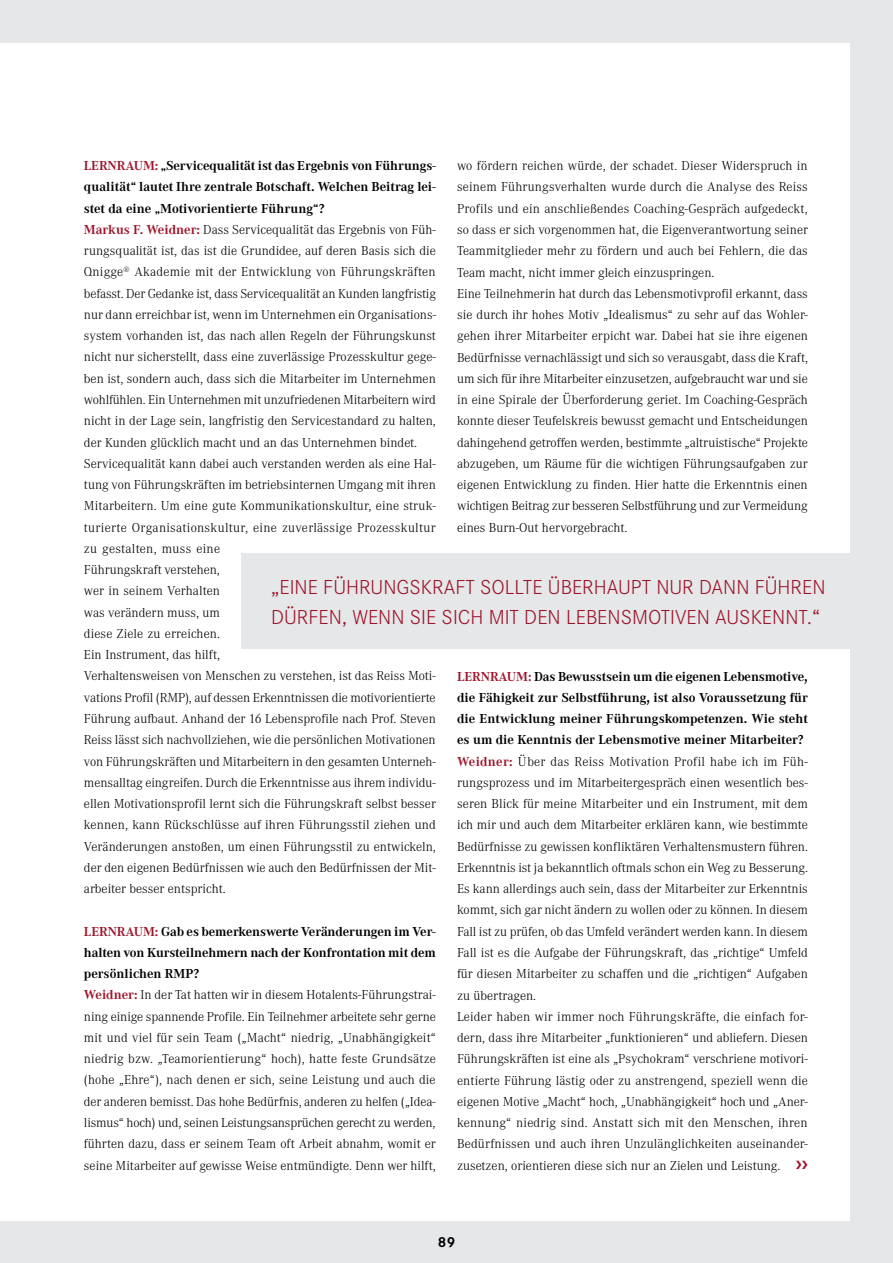
<style>
.page{position:relative;width:893px;height:1263px;background:#e6e7e8}
.page>*{position:absolute;margin:0;border:0;box-sizing:border-box;transform-origin:0 0}
.t1{font:300 21px/30px "Corporate S";color:#9c132a}
.t2{font:700 15px "Corporate S";color:#000}
.t3{font:300 13.5px/21.3px "Corporate A";color:#000}
.s1{font-weight:700;color:#9c132a}
.s2{font-weight:700}
</style>
<div class="page">
<div style="left:0;top:43px;width:850px;height:1177px;background:#fff"></div>
<div style="left:241px;top:553px;width:633px;height:95px;background:#e6e7e8"></div>
<p class="t3" style="left:84px;top:155px;width:354px"><span class="s1">LERNRAUM:</span> <span class="s2">„Servicequalität ist das Ergebnis von Führungs&shy;qualität“ lautet Ihre zentrale Botschaft. Welchen Beitrag lei&shy;stet da eine „Motivorientierte Führung“?<br></span><span class="s1">Markus F. Weidner:</span> Dass Servicequalität das Ergebnis von Füh&shy;rungsqualität ist, das ist die Grundidee, auf deren Basis sich die Qnigge<sup>®</sup> Akademie mit der Entwicklung von Führungskräften befasst. Der Gedanke ist, dass Servicequalität an Kunden langfristig nur dann erreichbar ist, wenn im Unternehmen ein Organisations&shy;system vorhanden ist, das nach allen Regeln der Führungskunst nicht nur sicherstellt, dass eine zuverlässige Prozesskultur gege&shy;ben ist, sondern auch, dass sich die Mitarbeiter im Unternehmen wohlfühlen. Ein Unternehmen mit unzufriedenen Mitarbeitern wird nicht in der Lage sein, langfristig den Servicestandard zu halten, der Kunden glücklich macht und an das Unternehmen bindet.<br>Servicequalität kann dabei auch verstanden werden als eine Hal&shy;tung von Führungskräften im betriebsinternen Umgang mit ihren Mitarbeitern. Um eine gute Kommunikationskultur, eine struk&shy;turierte Organisationskultur, eine zuverlässige Prozesskultur zu gestalten, muss eine<br>Führungskraft verstehen,<br>wer in seinem Verhalten<br>was verändern muss, um<br>diese Ziele zu erreichen.<br>Ein Instrument, das hilft,<br>Verhaltensweisen von Menschen zu verstehen, ist das Reiss Moti&shy;vations Profil (RMP), auf dessen Erkenntnissen die motivorientierte Führung aufbaut. Anhand der 16 Lebensprofile nach Prof. Steven Reiss lässt sich nachvollziehen, wie die persönlichen Motivationen von Führungskräften und Mitarbeitern in den gesamten Unterneh&shy;mensalltag eingreifen. Durch die Erkenntnisse aus ihrem individu&shy;ellen Motivationsprofil lernt sich die Führungskraft selbst besser kennen, kann Rückschlüsse auf ihren Führungsstil ziehen und Veränderungen anstoßen, um einen Führungsstil zu entwickeln, der den eigenen Bedürfnissen wie auch den Bedürfnissen der Mit&shy;arbeiter besser entspricht.</p>
<p class="t3" style="left:84px;top:921px;width:354px"><span class="s1">LERNRAUM:</span> <span class="s2">Gab es bemerkenswerte Veränderungen im Ver&shy;halten von Kursteilnehmern nach der Konfrontation mit dem persönlichen RMP?<br></span><span class="s1">Weidner:</span> In der Tat hatten wir in diesem Hotalents-Führungstrai&shy;ning einige spannende Profile. Ein Teilnehmer arbeitete sehr gerne mit und viel für sein Team („Macht“ niedrig, „Unabhängigkeit“ niedrig bzw. „Teamorientierung“ hoch), hatte feste Grundsätze (hohe „Ehre“), nach denen er sich, seine Leistung und auch die der anderen bemisst. Das hohe Bedürfnis, anderen zu helfen („Idea&shy;lismus“ hoch) und, seinen Leistungsansprüchen gerecht zu werden, führten dazu, dass er seinem Team oft Arbeit abnahm, womit er seine Mitarbeiter auf gewisse Weise entmündigte. Denn wer hilft,</p>
<p class="t3" style="left:457px;top:155px;width:353px">wo fördern reichen würde, der schadet. Dieser Widerspruch in seinem Führungsverhalten wurde durch die Analyse des Reiss Profils und ein anschließendes Coaching-Gespräch aufgedeckt, so dass er sich vorgenommen hat, die Eigenverantwortung seiner Teammitglieder mehr zu fördern und auch bei Fehlern, die das Team macht, nicht immer gleich einzuspringen.<br>Eine Teilnehmerin hat durch das Lebensmotivprofil erkannt, dass sie durch ihr hohes Motiv „Idealismus“ zu sehr auf das Wohler&shy;gehen ihrer Mitarbeiter erpicht war. Dabei hat sie ihre eigenen Bedürfnisse vernachlässigt und sich so verausgabt, dass die Kraft, um sich für ihre Mitarbeiter einzusetzen, aufgebraucht war und sie in eine Spirale der Überforderung geriet. Im Coaching-Gespräch konnte dieser Teufelskreis bewusst gemacht und Entscheidungen dahingehend getroffen werden, bestimmte „altruistische“ Projekte abzugeben, um Räume für die wichtigen Führungsaufgaben zur eigenen Entwicklung zu finden. Hier hatte die Erkenntnis einen wichtigen Beitrag zur besseren Selbstführung und zur Vermeidung eines Burn-Out hervorgebracht.</p>
<h1 class="t1" style="left:271px;top:572px;width:556px">„EINE FÜHRUNGSKRAFT SOLLTE ÜBERHAUPT NUR DANN FÜHREN<br>DÜRFEN, WENN SIE SICH M IT DEN LEBENSMOTIVEN AUSKENNT.“</h1>
<p class="t3" style="left:457px;top:666px;width:352px"><span class="s1">LERNRAUM:</span> <span class="s2">Das Bewusstsein um die eigenen Lebensmotive, die Fähigkeit zur Selbstführung, ist also Voraussetzung für die Entwicklung meiner Führungskompetenzen. Wie steht es um die Kenntnis der Lebensmotive meiner Mitarbeiter?<br></span><span class="s1">Weidner:</span> Über das Reiss Motivation Profil habe ich im Füh&shy;rungsprozess und im Mitarbeitergespräch einen wesentlich bes&shy;seren Blick für meine Mitarbeiter und ein Instrument, mit dem ich mir und auch dem Mitarbeiter erklären kann, wie bestimmte Bedürfnisse zu gewissen konfliktären Verhaltensmustern führen.<br>Erkenntnis ist ja bekanntlich oftmals schon ein Weg zu Besserung.<br>Es kann allerdings auch sein, dass der Mitarbeiter zur Erkenntnis kommt, sich gar nicht ändern zu wollen oder zu können. In diesem Fall ist zu prüfen, ob das Umfeld verändert werden kann. In diesem Fall ist es die Aufgabe der Führungskraft, das „richtige“ Umfeld für diesen Mitarbeiter zu schaffen und die „richtigen“ Aufgaben zu übertragen.<br>Leider haben wir immer noch Führungskräfte, die einfach for&shy;dern, dass ihre Mitarbeiter „funktionieren“ und abliefern. Diesen Führungskräften ist eine als „Psychokram“ verschriene motivori&shy;entierte Führung lästig oder zu anstrengend, speziell wenn die eigenen Motive „Macht“ hoch, „Unabhängigkeit“ hoch und „Aner&shy;kennung“ niedrig sind. Anstatt sich mit den Menschen, ihren Bedürfnissen und auch ihren Unzulänglichkeiten auseinander&shy;zusetzen, orientieren diese sich nur an Zielen und Leistung.</p>
<p class="t2" style="left:438px;top:1233px;width:19px">89</p>
</div>
